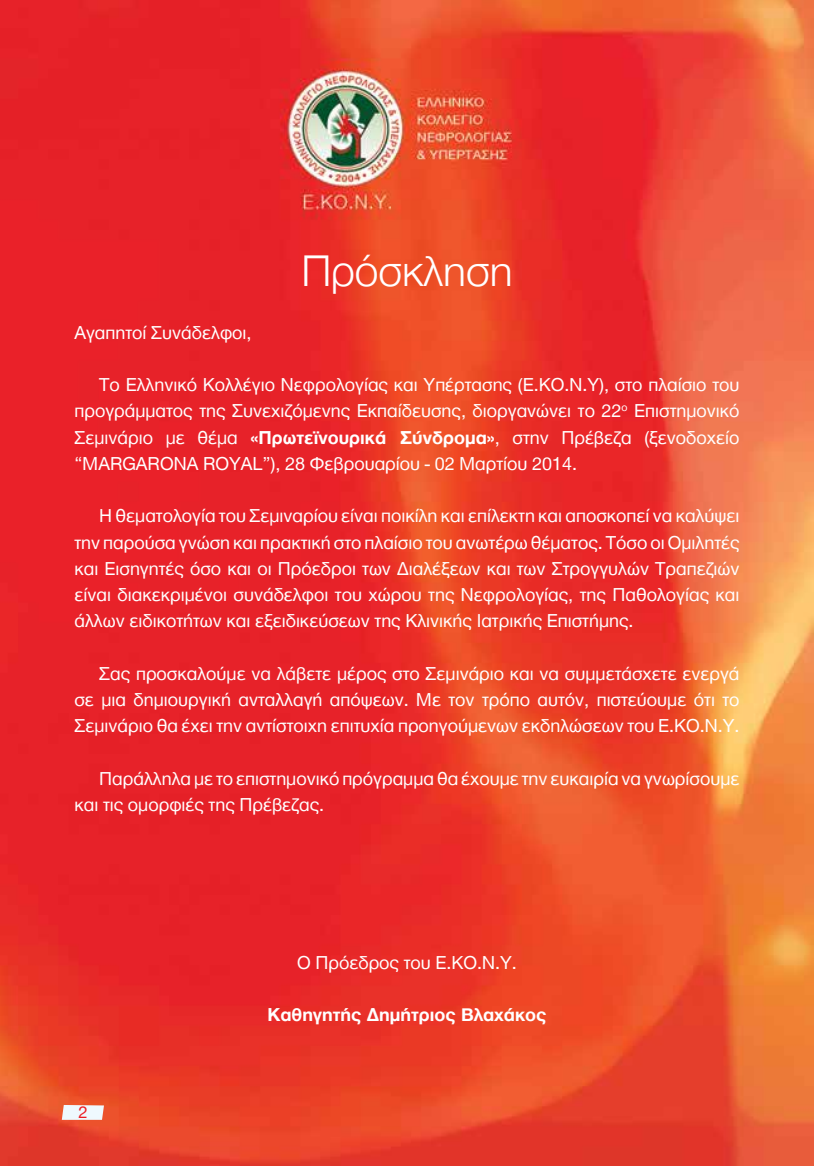
<style>
.page{position:relative;width:814px;height:1166px;background:#fff}
.page>*{position:absolute;margin:0;border:0;box-sizing:border-box;transform-origin:0 0}
.t1{font:300 45.5px "Helvetica Neue Greek";color:#fff}
.t2{font:19.25px/26.2px "Helvetica Neue Greek";color:#fff;text-align:justify}
.t3{font:700 19.25px "Helvetica Neue Greek";color:#fff}
.t4{font:16.62px "Helvetica Neue";color:#ed1d24}
.s1{font-weight:700}
</style>
<div class="page">
<img style="left:0;top:0;width:814px;height:1166px">
<svg style="left:62px;top:1105px;width:42px;height:15px"></svg>
<h1 class="t1" style="left:301px;top:247px;width:213px">Πρόσκληση</h1>
<p class="t2" style="left:74px;top:319px;width:179px">Αγαπητοί Συνάδελφοι,</p>
<p class="t2" style="left:74px;top:372px;width:666px;text-indent:25px">Το Ελληνικό Κολλέγιο Νεφρολογίας και Υπέρτασης (Ε.ΚΟ.Ν.Υ), στο πλαίσιο του προγράμματος της Συνεχιζόμενης Εκπαίδευσης, διοργανώνει το 22<sup>ο</sup> Επιστημονικό Σεμινάριο με θέμα <span class="s1">«Πρωτεϊνουρικά Σύνδρομα»</span>, στην Πρέβεζα (ξενοδοχείο “MARGARONA ROYAL”), 28 Φεβρουαρίου - 02 Μαρτίου 2014.</p>
<p class="t2" style="left:74px;top:503px;width:666px;text-indent:25px">Η θεματολογία του Σεμιναρίου είναι ποικίλη και επίλεκτη και αποσκοπεί να καλύψει την παρούσα γνώση και πρακτική στο πλαίσιο του ανωτέρω θέματος. Τόσο οι Ομιλητές και Εισηγητές όσο και οι Πρόεδροι των Διαλέξεων και των Στρογγυλών Τραπεζιών είναι διακεκριμένοι συνάδελφοι του χώρου της Νεφρολογίας, της Παθολογίας και άλλων ειδικοτήτων και εξειδικεύσεων της Κλινικής Ιατρικής Επιστήμης.</p>
<p class="t2" style="left:74px;top:660px;width:666px;text-indent:25px">Σας προσκαλούμε να λάβετε μέρος στο Σεμινάριο και να συμμετάσχετε ενεργά σε μια δημιουργική ανταλλαγή απόψεων. Με τον τρόπο αυτόν, πιστεύουμε ότι το Σεμινάριο θα έχει την αντίστοιχη επιτυχία προηγούμενων εκδηλώσεων του Ε.ΚΟ.Ν.Υ.</p>
<p class="t2" style="left:74px;top:765px;width:666px;text-indent:25px">Παράλληλα με το επιστημονικό πρόγραμμα θα έχουμε την ευκαιρία να γνωρίσουμε και τις ομορφιές της Πρέβεζας.</p>
<p class="t4" style="left:79px;top:1100px;width:11px">2</p>
<p class="t2" style="left:297px;top:949px;width:221px">Ο Πρόεδρος του Ε.ΚΟ.Ν.Υ.</p>
<p class="t3" style="left:267px;top:1004px;width:280px">Καθηγητής Δημήτριος Βλαχάκος</p>
</div>
